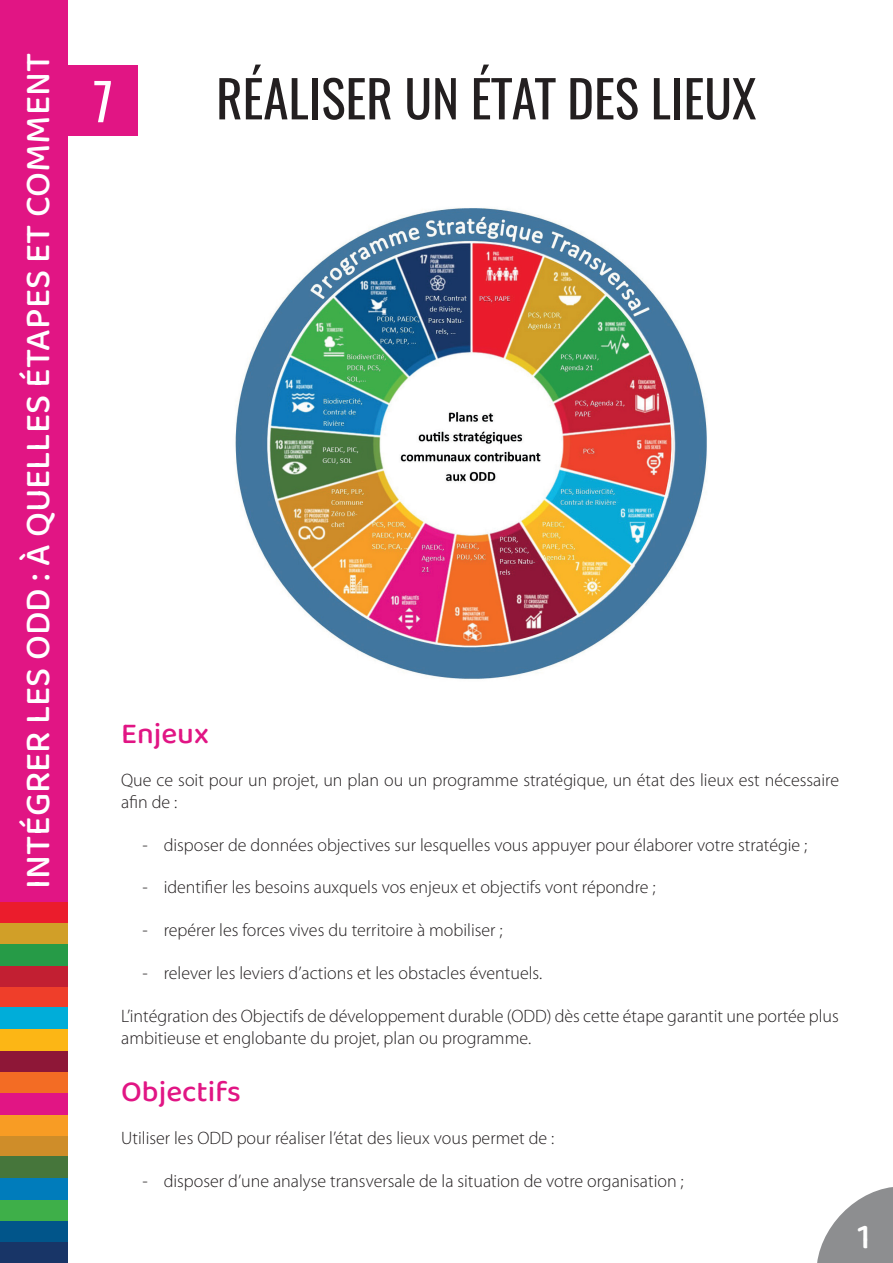
<style>
.page{position:relative;width:893px;height:1263px;background:#fff}
.page>*{position:absolute;margin:0;border:0;box-sizing:border-box;transform-origin:0 0}
.t1{font:51px "Oswald";color:#231f20}
.t2{font:51px "Oswald";color:#fff}
.t3{font:36px "Baloo 2";color:#fff}
.t4{font:30px "Baloo 2";color:#e11584}
.t5{font:300 18px/21.6px "Myriad Pro";color:#231f20}
</style>
<div class="page">
<div style="left:0;top:1135px;width:68px;height:22px;background:#cf8d29"></div>
<div style="left:0;top:1242px;width:68px;height:21px;background:#183567"></div>
<div style="left:0;top:1220px;width:68px;height:22px;background:#01558a"></div>
<div style="left:0;top:1199px;width:68px;height:21px;background:#3eaf49"></div>
<div style="left:0;top:1178px;width:68px;height:21px;background:#007cbb"></div>
<div style="left:0;top:1157px;width:68px;height:21px;background:#46763b"></div>
<div style="left:0;top:1114px;width:68px;height:21px;background:#f89c24"></div>
<div style="left:0;top:986px;width:68px;height:22px;background:#ef3e2a"></div>
<div style="left:0;top:1093px;width:68px;height:21px;background:#e11584"></div>
<div style="left:0;top:1071px;width:68px;height:22px;background:#f36c24"></div>
<div style="left:0;top:1050px;width:68px;height:21px;background:#8e1737"></div>
<div style="left:0;top:1029px;width:68px;height:21px;background:#fcb615"></div>
<div style="left:0;top:1008px;width:68px;height:21px;background:#00add9"></div>
<div style="left:0;top:965px;width:68px;height:21px;background:#c21f32"></div>
<div style="left:0;top:944px;width:68px;height:21px;background:#269b47"></div>
<div style="left:0;top:923px;width:68px;height:21px;background:#d19f28"></div>
<div style="left:0;top:901px;width:68px;height:22px;background:#eb1c2c"></div>
<svg style="left:817px;top:1187px;width:76px;height:76px"></svg>
<div style="left:0;top:0;width:68px;height:901px;background:#e11584"></div>
<div style="left:68px;top:66px;width:70px;height:70px;background:#e11584"></div>
<img style="left:235px;top:208px;width:472px;height:471px">
<h2 class="t3" style="left:13px;top:889px;width:837px;rotate:-90deg">INTÉGRER LES ODD : À QUELLES ÉTAPES ET COMMENT</h2>
<h1 class="t2" style="left:93px;top:66px;width:21px">7</h1>
<h1 class="t1" style="left:216px;top:63px;width:542px">RÉALISER UN ÉTAT DES LIEUX</h1>
<h3 class="t4" style="left:121px;top:713px;width:89px">Enjeux</h3>
<p class="t5" style="left:121px;top:769px;width:719px">Que ce soit pour un projet, un plan ou un programme stratégique, un état des lieux est nécessaire afin de :</p>
<p class="t5" style="left:142px;top:834px;width:666px">- disposer de données objectives sur lesquelles vous appuyer pour élaborer votre stratégie ;</p>
<p class="t5" style="left:142px;top:876px;width:515px">- identifier les besoins auxquels vos enjeux et objectifs vont répondre ;</p>
<p class="t5" style="left:142px;top:919px;width:362px">- repérer les forces vives du territoire à mobiliser ;</p>
<p class="t5" style="left:142px;top:962px;width:401px">- relever les leviers d’actions et les obstacles éventuels.</p>
<p class="t5" style="left:121px;top:1005px;width:719px">L’intégration des Objectifs de développement durable (ODD) dès cette étape garantit une portée plus ambitieuse et englobante du projet, plan ou programme.</p>
<h3 class="t4" style="left:121px;top:1070px;width:121px">Objectifs</h3>
<p class="t5" style="left:121px;top:1127px;width:435px">Utiliser les ODD pour réaliser l’état des lieux vous permet de :</p>
<p class="t5" style="left:142px;top:1170px;width:543px">- disposer d’une analyse transversale de la situation de votre organisation ;</p>
<h2 class="t3" style="left:858px;top:1212px;width:15px">1</h2>
</div>
